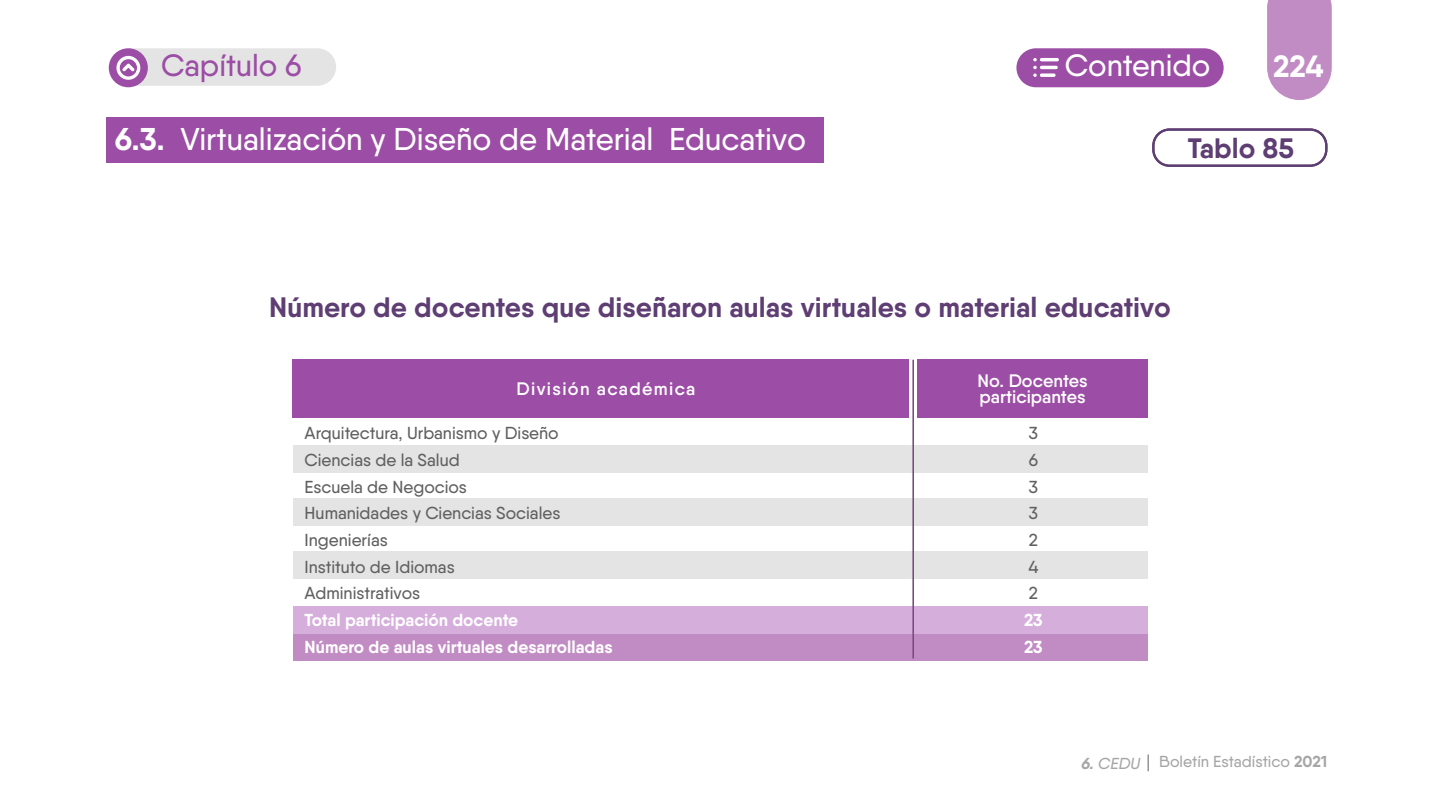
<style>
.page{position:relative;width:1440px;height:810px;background:#fff}
.page>*{position:absolute;margin:0;border:0;box-sizing:border-box;transform-origin:0 0}
.t1{font:500 31.5px "Qanelas";color:#fff}
.t2{font:700 31.5px "Qanelas";color:#fff}
.t3{font:500 30.75px "Qanelas";color:#9c4da5}
.t4{font:500 30.75px "Qanelas";color:#fff}
.t5{font:700 30.75px "Qanelas";color:#fff}
.t6{font:700 28.12px "Qanelas";color:#5f3e73}
.t7{font:600 18.08px/15.8px "Qanelas";color:#fff}
.t8{font:600 18.08px "Qanelas";letter-spacing:.075em;color:#fff}
.t9{font:500 17.33px/26.7px "Qanelas";color:#606060}
.t10{font:700 17.33px/26.7px "Qanelas";color:#fff}
.t11{font:500 15.9px "Qanelas";color:#a6a6a6}
.s1{font-weight:700;font-style:italic}
.s2{font-style:italic}
.s3{font-weight:700}
</style>
<div class="page">
<div style="left:1016px;top:48px;width:208px;height:39px;background:#9c4da5;border-radius:19px"></div>
<div style="left:109px;top:48px;width:39px;height:39px;background:#9c4da5;border-radius:19px"></div>
<svg style="left:1267px;top:0;width:65px;height:100px"></svg>
<svg style="left:1033px;top:58px;width:26px;height:19px"></svg>
<svg style="left:116px;top:48px;width:220px;height:38px"></svg>
<div style="left:106px;top:117px;width:718px;height:46px;background:#9c4da5"></div>
<div style="left:1152px;top:128px;width:175px;height:39px;border:2px solid #5f3e73;border-radius:16px"></div>
<div style="left:293px;top:445px;width:855px;height:27px;background:#e4e4e4"></div>
<div style="left:293px;top:552px;width:855px;height:27px;background:#e4e4e4"></div>
<div style="left:293px;top:498px;width:855px;height:27px;background:#e4e4e4"></div>
<div style="left:293px;top:633px;width:855px;height:28px;background:#c18cc4"></div>
<div style="left:293px;top:606px;width:855px;height:27px;background:#d6aedc"></div>
<div style="left:292px;top:360px;width:617px;height:58px;background:#9c4da5"></div>
<div style="left:917px;top:360px;width:231px;height:58px;background:#9c4da5"></div>
<hr style="left:912px;top:360px;width:2px;height:299px;background:#794a80">
<svg style="left:1148px;top:754px;width:1px;height:17px"></svg>
<h2 class="t3" style="left:161px;top:47px;width:142px">Capítulo 6</h2>
<h2 class="t4" style="left:1065px;top:47px;width:147px">Contenido</h2>
<h2 class="t5" style="left:1273px;top:47px;width:52px">224</h2>
<h1 class="t1" style="left:181px;top:119px;width:627px">Virtualización y Diseño de Material Educativo</h1>
<h1 class="t2" style="left:115px;top:119px;width:52px">6.3.</h1>
<h3 class="t6" style="left:1188px;top:131px;width:108px">Tablo 85</h3>
<h3 class="t6" style="left:269px;top:290px;width:903px">Número de docentes que diseñaron aulas virtuales o material educativo</h3>
<p class="t8" style="left:516px;top:377px;width:180px">División académica</p>
<p class="t7" style="left:978px;top:373px;width:112px">No. Docentes participantes</p>
<p class="t9" style="left:305px;top:420px;width:257px">Arquitectura, Urbanismo y Diseño<br>Ciencias de la Salud<br>Escuela de Negocios<br>Humanidades y Ciencias Sociales<br>Ingenierías<br>Instituto de Idiomas<br>Administrativos</p>
<p class="t10" style="left:305px;top:607px;width:310px">Total participación docente<br>Número de aulas virtuales desarrolladas</p>
<p class="t9" style="left:1029px;top:420px;width:11px;text-align:justify">3<br>6<br>3<br>3<br>2<br>4<br>2</p>
<p class="t10" style="left:1024px;top:607px;width:20px">23<br>23</p>
<p class="t11" style="left:1081px;top:752px;width:247px"><span class="s1">6.</span> <span class="s2">CEDU</span> Boletín Estadístico <span class="s3">2021</span></p>
</div>
